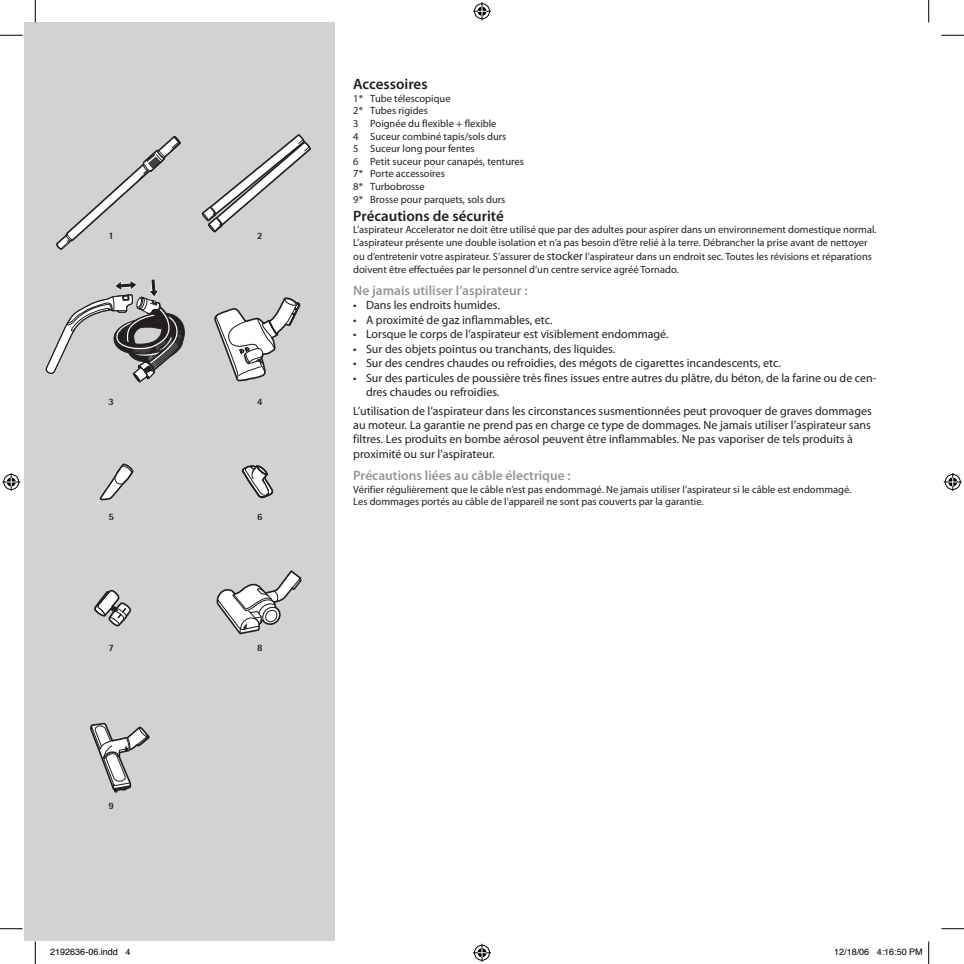
<style>
.page{position:relative;width:964px;height:964px;background:#fff}
.page>*{position:absolute;margin:0;border:0;box-sizing:border-box;transform-origin:0 0}
.t1{font:600 15px "Myriad Pro";color:#231f20}
.t2{font:600 13.5px "Myriad Pro";color:#939598}
.t3{font:12px/14.4px "Myriad Pro";color:#231f20}
.t4{font:10.5px/12.6px "Myriad Pro";color:#231f20}
.t5{font:800 9.75px "Rotis Semi Sans";color:#231f20}
.t6{font:9px "Helvetica";color:#000}
.s1{font-size:12px}
</style>
<div class="page">
<div style="left:24px;top:23px;width:310px;height:918px;background:#d1d2d4"></div>
<svg style="left:202px;top:134px;width:109px;height:98px"></svg>
<svg style="left:214px;top:297px;width:86px;height:84px"></svg>
<svg style="left:56px;top:136px;width:125px;height:114px"></svg>
<svg style="left:242px;top:465px;width:31px;height:33px"></svg>
<svg style="left:100px;top:463px;width:33px;height:37px"></svg>
<svg style="left:216px;top:570px;width:85px;height:64px"></svg>
<svg style="left:94px;top:589px;width:37px;height:37px"></svg>
<svg style="left:90px;top:723px;width:60px;height:69px"></svg>
<svg style="left:46px;top:279px;width:139px;height:104px"></svg>
<svg style="left:0;top:35px;width:22px;height:1px"></svg>
<svg style="left:941px;top:35px;width:22px;height:1px"></svg>
<svg style="left:0;top:928px;width:22px;height:1px"></svg>
<svg style="left:941px;top:928px;width:22px;height:1px"></svg>
<svg style="left:35px;top:0;width:1px;height:23px"></svg>
<svg style="left:35px;top:941px;width:1px;height:22px"></svg>
<svg style="left:928px;top:0;width:1px;height:23px"></svg>
<svg style="left:928px;top:941px;width:1px;height:22px"></svg>
<svg style="left:473px;top:2px;width:18px;height:18px"></svg>
<svg style="left:473px;top:943px;width:18px;height:18px"></svg>
<svg style="left:2px;top:473px;width:18px;height:18px"></svg>
<svg style="left:943px;top:473px;width:18px;height:18px"></svg>
<p class="t5" style="left:108px;top:229px;width:7px">1</p>
<p class="t5" style="left:257px;top:229px;width:7px">2</p>
<p class="t5" style="left:108px;top:395px;width:7px">3</p>
<p class="t5" style="left:257px;top:395px;width:7px">4</p>
<p class="t5" style="left:108px;top:510px;width:7px">5</p>
<p class="t5" style="left:257px;top:510px;width:7px">6</p>
<p class="t5" style="left:108px;top:642px;width:7px">7</p>
<p class="t5" style="left:257px;top:642px;width:7px">8</p>
<p class="t5" style="left:108px;top:799px;width:7px">9</p>
<h1 class="t1" style="left:353px;top:74px;width:76px">Accessoires</h1>
<p class="t4" style="left:353px;top:92px;width:172px">1* Tube télescopique<br>2* Tubes rigides<br>3 Poignée du flexible + flexible<br>4 Suceur combiné tapis/sols durs<br>5 Suceur long pour fentes<br>6 Petit suceur pour canapés, tentures<br>7* Porte accessoires<br>8* Turbobrosse<br>9* Brosse pour parquets, sols durs</p>
<h1 class="t1" style="left:353px;top:206px;width:152px">Précautions de sécurité</h1>
<p class="t4" style="left:353px;top:223px;width:525px">L’aspirateur Accelerator ne doit être utilisé que par des adultes pour aspirer dans un environnement domestique normal.<br>L’aspirateur présente une double isolation et n’a pas besoin d’être relié à la terre. Débrancher la prise avant de nettoyer</p>
<p class="t4" style="left:353px;top:250px;width:520px">ou d’entretenir votre aspirateur. S’assurer de <span class="s1">stocker</span> l’aspirateur dans un endroit sec. Toutes les révisions et réparations doivent être effectuées par le personnel d’un centre service agréé Tornado.</p>
<p class="t2" style="left:353px;top:282px;width:176px">Ne jamais utiliser l’aspirateur :</p>
<p class="t3" style="left:353px;top:298px;width:148px">• Dans les endroits humides.</p>
<p class="t3" style="left:353px;top:312px;width:201px">• A proximité de gaz inflammables, etc.</p>
<p class="t3" style="left:353px;top:327px;width:317px">• Lorsque le corps de l’aspirateur est visiblement endommagé.</p>
<p class="t3" style="left:353px;top:341px;width:264px">• Sur des objets pointus ou tranchants, des liquides.</p>
<p class="t3" style="left:353px;top:355px;width:429px">• Sur des cendres chaudes ou refroidies, des mégots de cigarettes incandescents, etc.</p>
<p class="t3" style="left:366px;top:370px;width:512px;text-indent:-13px">• Sur des particules de poussière très fines issues entre autres du plâtre, du béton, de la farine ou de cen&shy;dres chaudes ou refroidies.</p>
<p class="t3" style="left:353px;top:403px;width:520px">L’utilisation de l’aspirateur dans les circonstances susmentionnées peut provoquer de graves dommages au moteur. La garantie ne prend pas en charge ce type de dommages. Ne jamais utiliser l’aspirateur sans filtres. Les produits en bombe aérosol peuvent être inflammables. Ne pas vaporiser de tels produits à proximité ou sur l'aspirateur.</p>
<p class="t2" style="left:353px;top:467px;width:219px">Précautions liées au câble électrique :</p>
<p class="t4" style="left:353px;top:482px;width:499px">Vérifier régulièrement que le câble n’est pas endommagé. Ne jamais utiliser l’aspirateur si le câble est endommagé.<br>Les dommages portés au câble de l’appareil ne sont pas couverts par la garantie.</p>
<p class="t6" style="left:50px;top:944px;width:82px">2192636-06.indd 4</p>
<p class="t6" style="left:834px;top:944px;width:90px">12/18/06 4:16:50 PM</p>
</div>
